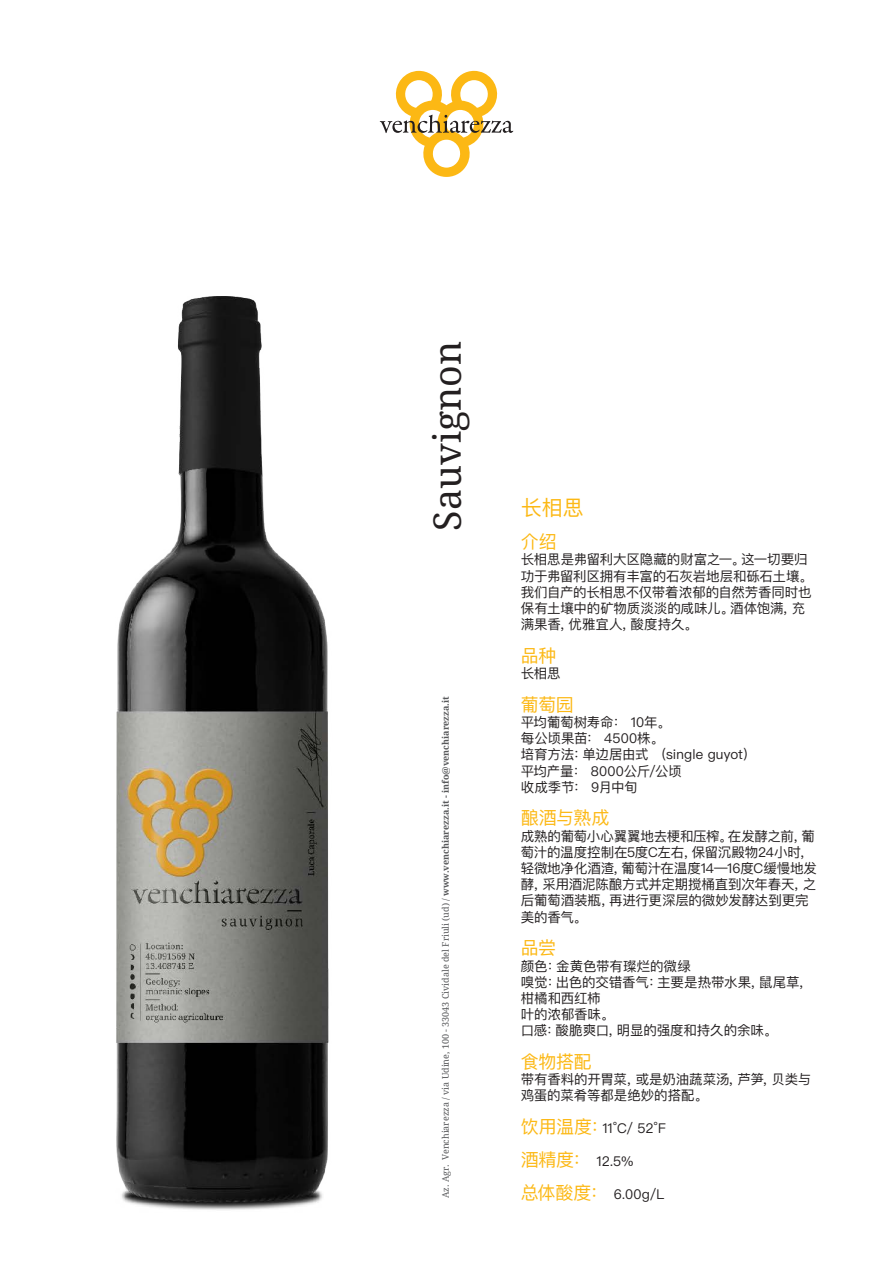
<style>
.page{position:relative;width:893px;height:1263px;background:#fff}
.page>*{position:absolute;margin:0;border:0;box-sizing:border-box;transform-origin:0 0}
.t1{font:37.5px "Droid Serif";color:#231f20}
.t2{font:21px "Ping Fang SC";color:#fcb814}
.t3{font:18px "Ping Fang SC";letter-spacing:-.02em;color:#fcb814}
.t4{font:13.5px/16.2px "Ping Fang SC";letter-spacing:-.01em;color:#231f20}
.t5{font:9px "Droid Serif";color:#57585a}
.s1{font-weight:700}
.s2{font-size:18px;color:#fcb814}
</style>
<div class="page">
<svg style="left:380px;top:71px;width:133px;height:106px"></svg>
<img style="left:116px;top:296px;width:213px;height:914px">
<h1 class="t1" style="left:426px;top:530px;width:191px;rotate:-90deg">Sauvignon</h1>
<p class="t5" style="left:440px;top:1198px;width:503px;rotate:-90deg">Az. Agr. Venchiarezza / via Udine, 100 - 33043 Cividale del Friuli (ud) / <span class="s1">www.venchiarezza.it - info@venchiarezza.it</span></p>
<h2 class="t2" style="left:521px;top:495px;width:64px">⻓相思</h2>
<h3 class="t3" style="left:521px;top:531px;width:37px">介绍</h3>
<p class="t4" style="left:521px;top:551px;width:293px">长相思是弗留利⼤区隐藏的财富之⼀。这⼀切要归功于弗留利区拥有丰富的⽯灰岩地层和砾石⼟壤。我们⾃ 产的⻓相思不仅带着浓郁的⾃ 然芳⾹同时也保有⼟壤中的矿物质淡淡的咸味⼉。酒体饱满, 充满果⾹，优雅宜人, 酸度持久。</p>
<h3 class="t3" style="left:521px;top:644px;width:37px">品种</h3>
<p class="t4" style="left:521px;top:665px;width:41px">⻓相思</p>
<h3 class="t3" style="left:521px;top:693px;width:54px">葡萄园</h3>
<p class="t4" style="left:521px;top:714px;width:237px">平均葡萄树寿命： 10年。<br>每公顷果苗： 4500株。<br>培育⽅法：单边居由式 （single guyot）平均产量： 8000公斤/公顷<br>收成季节： 9⽉中旬</p>
<h3 class="t3" style="left:521px;top:807px;width:90px">酿酒与熟成</h3>
<p class="t4" style="left:521px;top:827px;width:298px">成熟的葡萄⼩⼼翼翼地去梗和压榨。在发酵之前，葡萄汁的温度控制在5度C左右，保留沉殿物24⼩时，轻微地净化酒渣, 葡萄汁在温度14—16度C缓慢地发酵，采⽤酒泥陈酿方式并定期搅桶直到次年春天，之后葡萄酒装瓶，再进行更深层的微妙发酵达到更完美的香气。</p>
<h3 class="t3" style="left:521px;top:937px;width:37px">品尝</h3>
<p class="t4" style="left:521px;top:957px;width:284px">颜⾊：金黄色带有璨烂的微绿<br>嗅觉：出色的交错香气：主要是热带水果, 鼠尾草,柑橘和西红柿<br>叶的浓郁香味。<br>⼝感：酸脆爽口 , 明显的强度和持久的余味。</p>
<h3 class="t3" style="left:521px;top:1050px;width:73px">⾷物搭配</h3>
<p class="t4" style="left:521px;top:1071px;width:292px">带有香料的开胃菜，或是奶油蔬菜汤, 芦笋，⻉类与鸡蛋的菜肴等都是绝妙的搭配。</p>
<p class="t4" style="left:521px;top:1120px;width:147px"><span class="s2">饮⽤温度：</span>11°C/ 52°F</p>
<p class="t4" style="left:521px;top:1153px;width:115px"><span class="s2">酒精度：</span> 12.5%</p>
<p class="t4" style="left:521px;top:1186px;width:145px"><span class="s2">总体酸度：</span> 6.00g/L</p>
</div>
